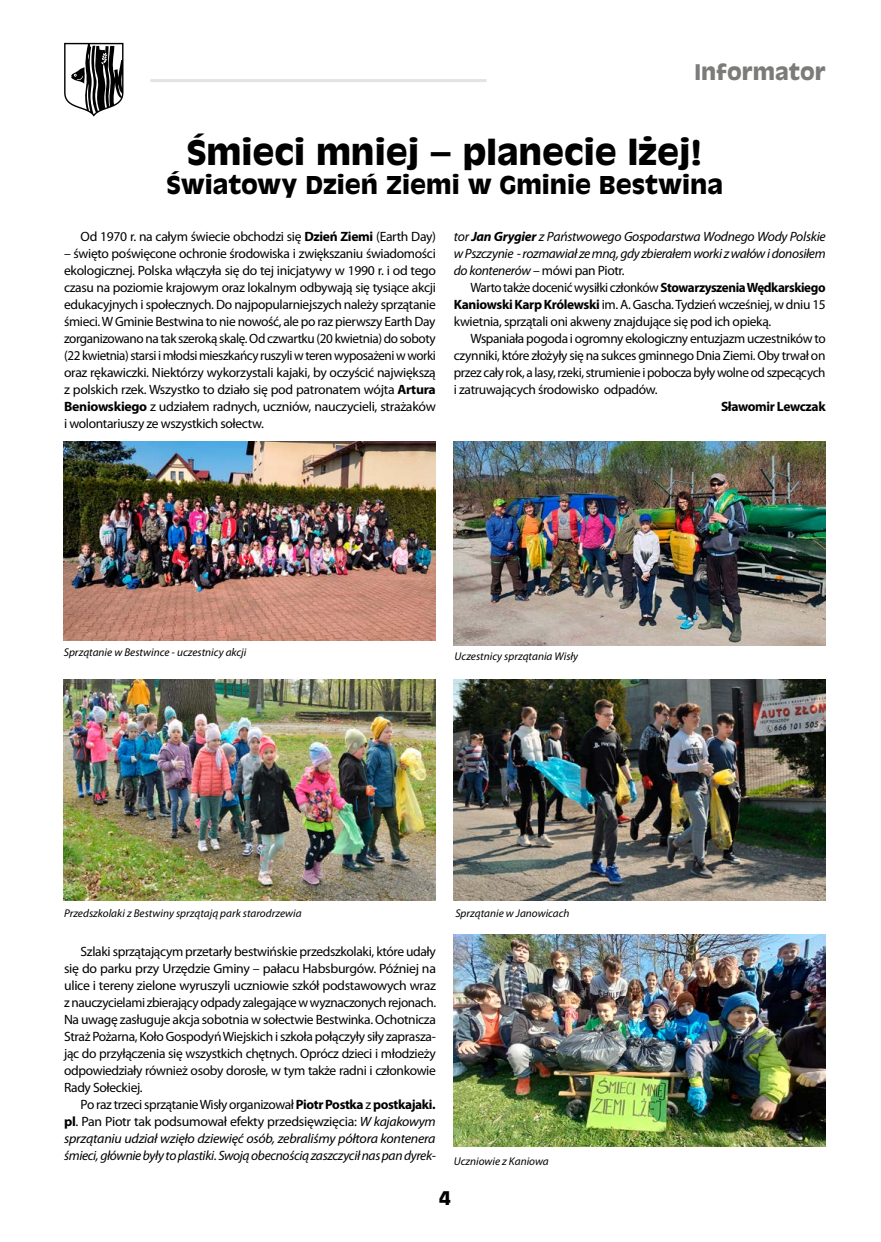
<style>
.page{position:relative;width:881px;height:1242px;background:#fff}
.page>*{position:absolute;margin:0;border:0;box-sizing:border-box;transform-origin:0 0}
.t1{font:700 33px "Antique Olive";color:#000}
.t2{font:700 24px "Antique Olive";color:#000}
.t3{font:700 21px "Antique Olive";color:#7b7b7a}
.t4{font:700 18px "Antique Olive";color:#000}
.t5{font:13.5px/17px "Myriad Pro";letter-spacing:-.025em;color:#000;text-align:justify}
.t6{font:italic 13.5px/17px "Myriad Pro";letter-spacing:-.025em;color:#000;text-align:justify}
.t7{font:700 13.5px "Myriad Pro";letter-spacing:-.025em;color:#000}
.t8{font:italic 11.25px "Myriad Pro";color:#000}
.s1{font-weight:700}
.s2{font-style:normal}
.s3{font-weight:700;font-style:normal}
</style>
<div class="page">
<hr style="left:150px;top:79px;width:336px;height:3px;background:#e3e3e3">
<svg style="left:64px;top:43px;width:59px;height:74px"></svg>
<img style="left:453px;top:679px;width:372px;height:221px">
<img style="left:453px;top:934px;width:372px;height:212px">
<img style="left:64px;top:679px;width:371px;height:221px">
<img style="left:453px;top:441px;width:372px;height:204px">
<img style="left:64px;top:441px;width:371px;height:200px">
<h3 class="t3" style="left:694px;top:58px;width:133px">Informator</h3>
<h1 class="t1" style="left:187px;top:130px;width:517px">Śmieci mniej – planecie lżej!</h1>
<h2 class="t2" style="left:166px;top:169px;width:557px">Światowy Dzień Ziemi w Gminie Bestwina</h2>
<p class="t5" style="left:81px;top:228px;width:357px">Od 1970 r. na całym świecie obchodzi się <span class="s1">Dzień Ziemi</span> (Earth Day)</p>
<p class="t5" style="left:64px;top:245px;width:373px">– święto poświęcone ochronie środowiska i zwiększaniu świadomości ekologicznej. Polska włączyła się do tej inicjatywy w 1990 r. i od tego czasu na poziomie krajowym oraz lokalnym odbywają się tysiące akcji edukacyjnych i społecznych. Do najpopularniejszych należy sprzątanie śmieci. W Gminie Bestwina to nie nowość, ale po raz pierwszy Earth Day zorganizowano na tak szeroką skalę. Od czwartku (20 kwietnia) do soboty (22 kwietnia) starsi i młodsi mieszkańcy ruszyli w teren wyposażeni w worki oraz rękawiczki. Niektórzy wykorzystali kajaki, by oczyścić największą z polskich rzek. Wszystko to działo się pod patronatem wójta <span class="s1">Artura Beniowskiego</span> z udziałem radnych, uczniów, nauczycieli, strażaków i wolontariuszy ze wszystkich sołectw.</p>
<p class="t6" style="left:453px;top:228px;width:373px">tor <span class="s1">Jan Grygier</span> z Państwowego Gospodarstwa Wodnego Wody Polskie w Pszczynie - rozmawiał ze mną, gdy zbierałem worki z wałów i donosiłem do kontenerów <span class="s2">– mówi pan Piotr.</span></p>
<p class="t5" style="left:453px;top:279px;width:373px;text-indent:16px">Warto także docenić wysiłki członków <span class="s1">Stowarzyszenia Wędkarskiego Kaniowski Karp Królewski</span> im. A. Gascha. Tydzień wcześniej, w dniu 15 kwietnia, sprzątali oni akweny znajdujące się pod ich opieką.</p>
<p class="t5" style="left:453px;top:330px;width:373px;text-indent:16px">Wspaniała pogoda i ogromny ekologiczny entuzjazm uczestników to czynniki, które złożyły się na sukces gminnego Dnia Ziemi. Oby trwał on przez cały rok, a lasy, rzeki, strumienie i pobocza były wolne od szpecących i zatruwających środowisko odpadów.</p>
<p class="t7" style="left:720px;top:398px;width:106px">Sławomir Lewczak</p>
<p class="t8" style="left:64px;top:645px;width:184px">Sprzątanie w Bestwince - uczestnicy akcji</p>
<p class="t8" style="left:454px;top:649px;width:125px">Uczestnicy sprzątania Wisły</p>
<p class="t8" style="left:64px;top:906px;width:239px">Przedszkolaki z Bestwiny sprzątają park starodrzewia</p>
<p class="t5" style="left:64px;top:942px;width:373px;text-indent:16px">Szlaki sprzątającym przetarły bestwińskie przedszkolaki, które udały się do parku przy Urzędzie Gminy – pałacu Habsburgów. Później na ulice i tereny zielone wyruszyli uczniowie szkół podstawowych wraz z nauczycielami zbierający odpady zalegające w wyznaczonych rejonach.<br>Na uwagę zasługuje akcja sobotnia w sołectwie Bestwinka. Ochotnicza Straż Pożarna, Koło Gospodyń Wiejskich i szkoła połączyły siły zaprasza&shy;jąc do przyłączenia się wszystkich chętnych. Oprócz dzieci i młodzieży odpowiedziały również osoby dorosłe, w tym także radni i członkowie Rady Sołeckiej.</p>
<p class="t6" style="left:64px;top:1095px;width:373px;text-indent:16px"><span class="s2">Po raz trzeci sprzątanie Wisły organizował</span> <span class="s3">Piotr Postka</span> <span class="s2">z</span> <span class="s3">postkajaki. pl</span><span class="s2">. Pan Piotr tak podsumował efekty przedsięwzięcia:</span> W kajakowym sprzątaniu udział wzięło dziewięć osób, zebraliśmy półtora kontenera śmieci, głównie były to plastiki. Swoją obecnością zaszczycił nas pan dyrek-</p>
<p class="t8" style="left:455px;top:906px;width:116px">Sprzątanie w Janowicach</p>
<p class="t8" style="left:453px;top:1154px;width:96px">Uczniowie z Kaniowa</p>
<h3 class="t4" style="left:438px;top:1186px;width:14px">4</h3>
</div>
